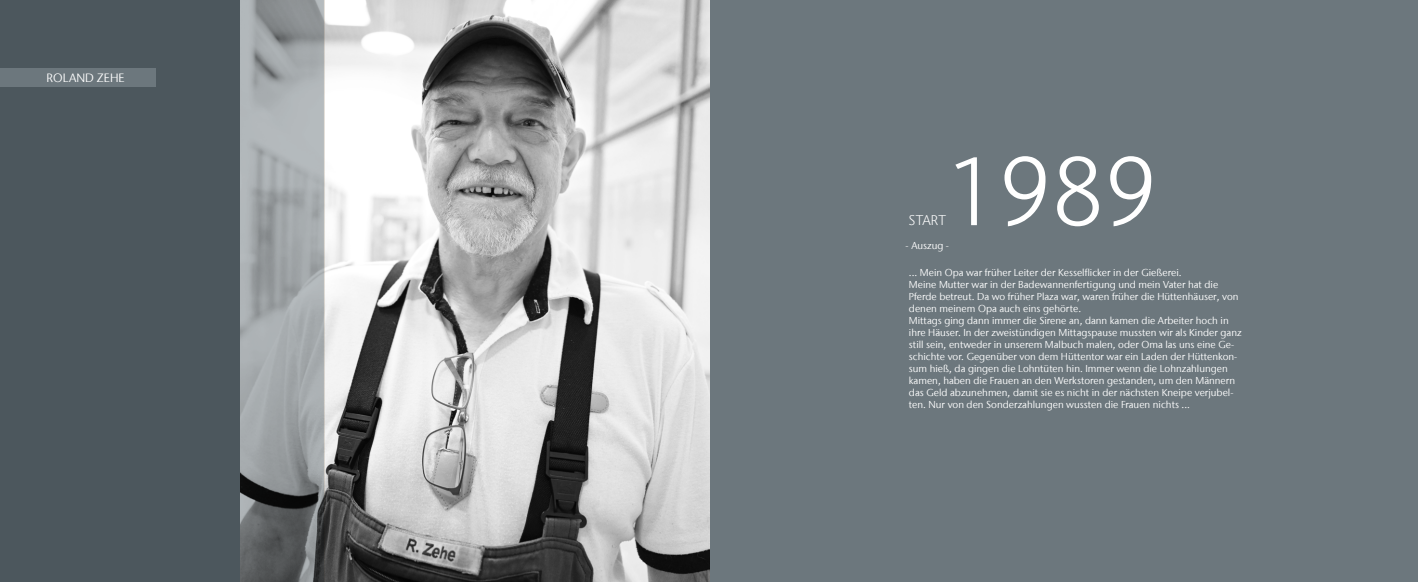
<style>
.page{position:relative;width:1418px;height:582px;background:#fff}
.page>*{position:absolute;margin:0;border:0;box-sizing:border-box;transform-origin:0 0}
.t1{font:300 96.7px "Stone Sans IIITC Com";color:#fff}
.t2{font:300 14px "Stone Sans IIITC Com";letter-spacing:.005em;color:#fff}
.t3{font:12px "Stone Sans IIITC Com";color:#fff}
.t4{font:10px/12px "Stone Sans IIITC Com";color:#fff}
</style>
<div class="page">
<div style="left:709px;top:0;width:708px;height:581px;background:#6c777d"></div>
<img style="left:325px;top:0;width:384px;height:581px">
<svg style="left:0;top:0;width:325px;height:581px;background:#5f696e"></svg>
<div style="left:0;top:69px;width:156px;height:18px;background:#6c777d"></div>
<p class="t3" style="left:47px;top:71px;width:80px">ROLAND ZEHE</p>
<p class="t2" style="left:908px;top:211px;width:39px">START</p>
<p class="t1" style="left:945px;top:132px;width:213px">1989</p>
<p class="t4" style="left:905px;top:239px;width:45px">- Auszug -</p>
<p class="t4" style="left:909px;top:266px;width:274px">... Mein Opa war früher Leiter der Kesselflicker in der Gießerei.</p>
<p class="t4" style="left:909px;top:278px;width:331px">Meine Mutter war in der Badewannenfertigung und mein Vater hat die<br>Pferde betreut. Da wo früher Plaza war, waren früher die Hüttenhäuser, von denen meinem Opa auch eins gehörte.</p>
<p class="t4" style="left:909px;top:314px;width:334px">Mittags ging dann immer die Sirene an, dann kamen die Arbeiter hoch in ihre Häuser. In der zweistündigen Mittagspause mussten wir als Kinder ganz still sein, entweder in unserem Malbuch malen, oder Oma las uns eine Ge&shy;schichte vor. Gegenüber von dem Hüttentor war ein Laden der Hüttenkon&shy;sum hieß, da gingen die Lohntüten hin. Immer wenn die Lohnzahlungen kamen, haben die Frauen an den Werkstoren gestanden, um den Männern das Geld abzunehmen, damit sie es nicht in der nächsten Kneipe verjubel&shy;ten. Nur von den Sonderzahlungen wussten die Frauen nichts ...</p>
</div>
